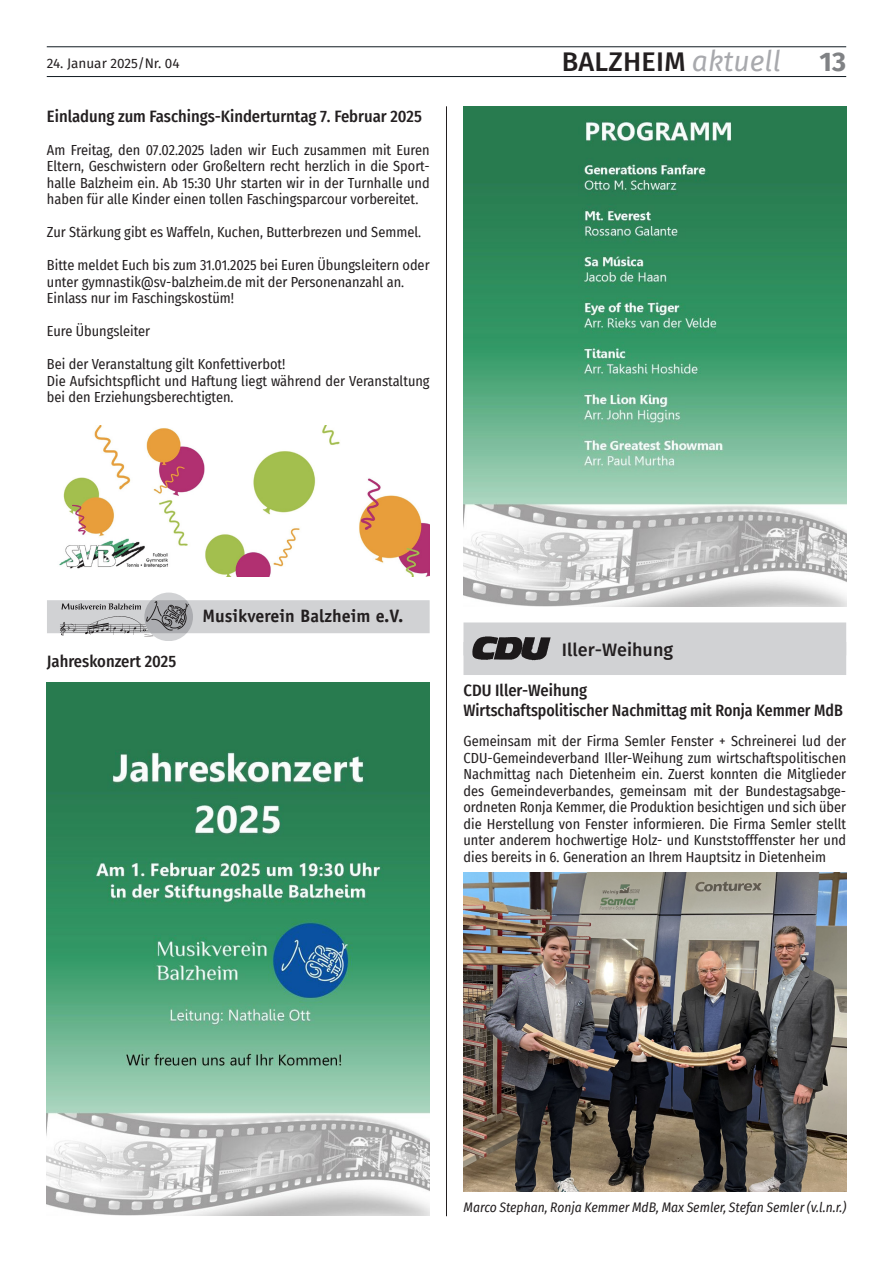
<style>
.page{position:relative;width:893px;height:1263px;background:#fff}
.page>*{position:absolute;margin:0;border:0;box-sizing:border-box;transform-origin:0 0}
.t1{font:500 27px "Fira Sans";letter-spacing:.01em;color:#231f20}
.t2{font:700 27px "Fira Sans";color:#808285}
.t3{font:700 18px "Officina Sans";color:#231f20}
.t4{font:500 18px "Fira Sans";color:#231f20}
.t5{font:500 16.5px/19.8px "Fira Sans Condensed";color:#231f20}
.t6{font:14.25px/16.5px "Fira Sans Condensed";color:#231f20;text-align:justify}
.t7{font:italic 13.5px "Fira Sans Condensed";color:#231f20}
.t8{font:13.5px "Fira Sans";color:#231f20}
.s1{font-weight:400;font-style:italic;font-size:28.35px;color:#a8a9ad}
</style>
<div class="page">
<hr style="left:47px;top:76px;width:799px;height:1px;background:#101a21">
<hr style="left:47px;top:47px;width:799px;height:1px;background:#101a21">
<hr style="left:446px;top:106px;width:1px;height:1110px;background:#231f20">
<img style="left:463px;top:106px;width:383px;height:501px">
<div style="left:463px;top:622px;width:383px;height:33px;background:#d1d2d4"></div>
<div style="left:463px;top:642px;width:383px;height:33px;background:#d1d2d4"></div>
<img style="left:472px;top:637px;width:78px;height:24px">
<img style="left:463px;top:873px;width:383px;height:319px">
<img style="left:59px;top:426px;width:371px;height:151px">
<div style="left:47px;top:600px;width:383px;height:33px;background:#d1d2d4"></div>
<img style="left:60px;top:616px;width:120px;height:24px">
<svg style="left:61px;top:603px;width:80px;height:7px"></svg>
<svg style="left:144px;top:592px;width:49px;height:49px"></svg>
<img style="left:146px;top:602px;width:42px;height:28px">
<img style="left:47px;top:682px;width:383px;height:533px">
<p class="t8" style="left:47px;top:53px;width:134px">24. Januar 2025/Nr. 04</p>
<h1 class="t1" style="left:562px;top:40px;width:221px">Balzheim <span class="s1">aktuell</span></h1>
<h1 class="t2" style="left:820px;top:39px;width:28px">13</h1>
<p class="t5" style="left:47px;top:105px;width:376px">Einladung zum Faschings-Kinderturntag 7. Februar 2025</p>
<p class="t6" style="left:47px;top:141px;width:384px">Am Freitag, den 07.02.2025 laden wir Euch zusammen mit Euren Eltern, Geschwistern oder Großeltern recht herzlich in die Sport&shy;halle Balzheim ein. Ab 15:30 Uhr starten wir in der Turnhalle und haben für alle Kinder einen tollen Faschingsparcour vorbereitet.</p>
<p class="t6" style="left:47px;top:224px;width:376px">Zur Stärkung gibt es Waffeln, Kuchen, Butterbrezen und Semmel.</p>
<p class="t6" style="left:47px;top:257px;width:384px;text-align:left">Bitte meldet Euch bis zum 31.01.2025 bei Euren Übungsleitern oder unter gymnastik@sv-balzheim.de mit der Personenanzahl an.<br>Einlass nur im Faschingskostüm!</p>
<p class="t6" style="left:47px;top:323px;width:105px">Eure Übungsleiter</p>
<p class="t6" style="left:47px;top:356px;width:384px;text-align:left">Bei der Veranstaltung gilt Konfettiverbot!<br>Die Aufsichtspflicht und Haftung liegt während der Veranstaltung bei den Erziehungsberechtigten.</p>
<p class="t5" style="left:47px;top:650px;width:131px">Jahreskonzert 2025</p>
<p class="t3" style="left:203px;top:605px;width:202px">Musikverein Balzheim e.V.</p>
<p class="t4" style="left:562px;top:635px;width:113px">Iller-Weihung</p>
<p class="t5" style="left:463px;top:680px;width:381px">CDU Iller-Weihung<br>Wirtschaftspolitischer Nachmittag mit Ronja Kemmer MdB</p>
<p class="t6" style="left:463px;top:732px;width:384px">Gemeinsam mit der Firma Semler Fenster + Schreinerei lud der CDU-Gemeindeverband I ller-Weihung zum wirtschaftspolitischen Nachmittag nach Dietenheim ein. Zuerst konnten die Mitglieder des Gemeindeverbandes, gemeinsam mit der Bundestagsabge&shy;ordneten Ronja Kemmer, die Produktion besichtigen und sich über die Herstellung von Fenster informieren. Die Firma Semler stellt unter anderem hochwertige H olz- und Kunststofffenster her und dies bereits in 6. Generation an I hrem Hauptsitz in Dietenheim</p>
<p class="t7" style="left:463px;top:1197px;width:384px">Marco Stephan, Ronja Kemmer MdB, Max Semler, Stefan Semler (v.l.n.r.)</p>
</div>
